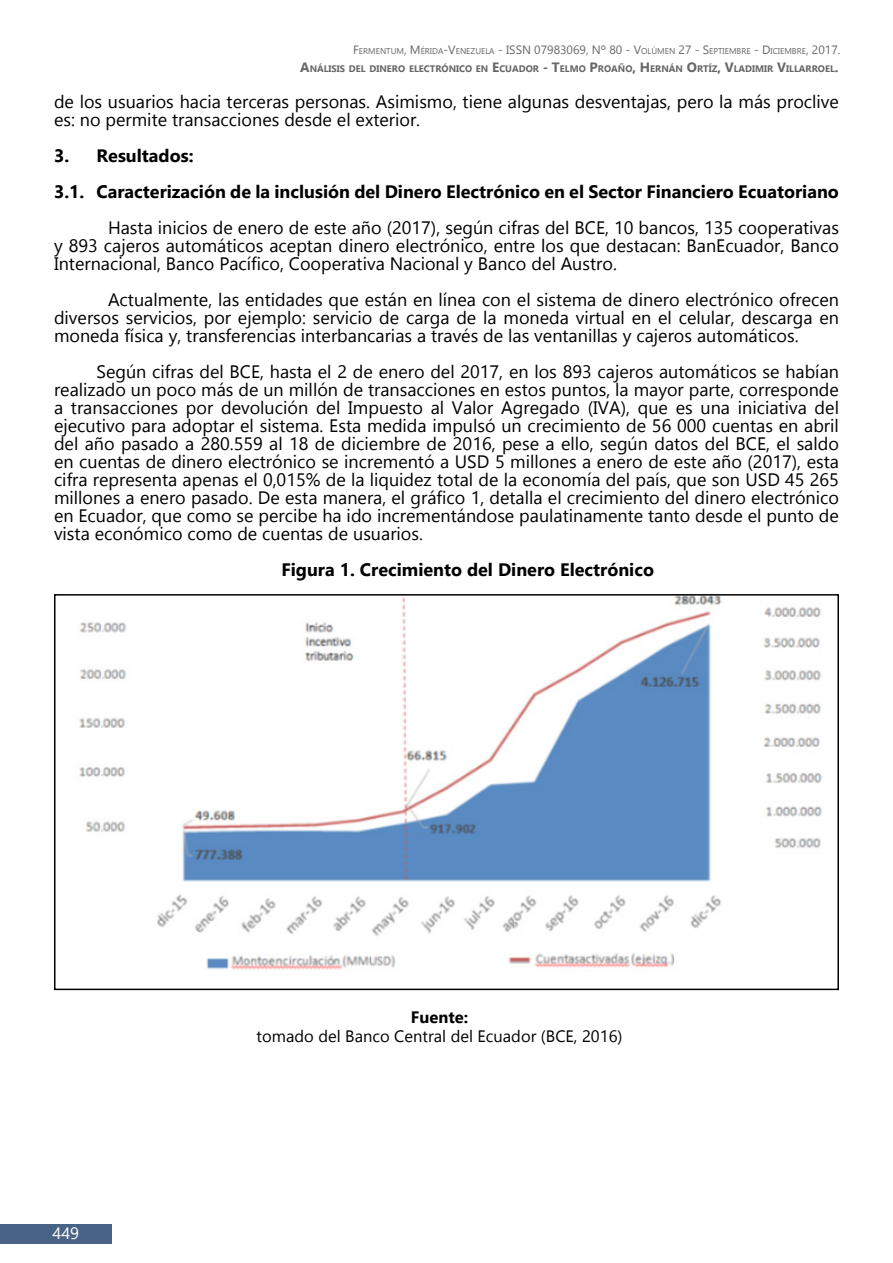
<style>
.page{position:relative;width:893px;height:1263px;background:#fff}
.page>*{position:absolute;margin:0;border:0;box-sizing:border-box;transform-origin:0 0}
.Párrafo_de_lista{font:18px/18px "Gadugi";color:#000;text-align:justify}
.t1{font:700 18px "Gadugi";color:#000}
.t2{font:16.5px/19.8px "Gadugi";color:#000;text-align:center}
.t3{font:16.5px "Gadugi";color:#fff}
.t4{font:700 9.45px "Gadugi";color:#666}
.t5{font:8.4px "Gadugi";color:#666}
.s1{font-size:12px}
.s2{font-size:13.5px}
.s3{font-weight:700}
</style>
<div class="page">
<div style="left:0;top:1224px;width:111px;height:19px;background:#486386"></div>
<img style="left:79px;top:597px;width:743px;height:373px">
<div style="left:54px;top:594px;width:785px;height:396px;border:2px solid #000"></div>
<p class="t5" style="left:353px;top:46px;width:489px"><span class="s1">F</span>ERMENTUM<span class="s1">, M</span> ÉRIDA<span class="s1">-V</span>ENEZUELA <span class="s1">- ISSN 07983069, Nº 80 - V</span>OLÚMEN <span class="s1">27 - S</span>EPTIEMBRE <span class="s1">- D</span>ICIEMBRE<span class="s1">, 2017.</span></p>
<p class="t4" style="left:300px;top:63px;width:540px"><span class="s2">A</span>NÁLISIS DEL DINERO ELECTRÓNICO EN <span class="s2">E</span>CUADOR <span class="s2">- T</span>ELMO <span class="s2">P</span>ROAÑO<span class="s2">, H</span>ERNÁN <span class="s2">O</span>RTÍZ<span class="s2">, V</span>LADIMIR <span class="s2">V</span>ILLARROEL<span class="s2">.</span></p>
<p class="Párrafo_de_lista" style="left:54px;top:93px;width:786px">de los usuarios hacia terceras personas. Asimismo, tiene algunas desventajas, pero la más proclive es: no permite transacciones desde el exterior.</p>
<p class="t1" style="left:54px;top:145px;width:141px">3. Resultados:</p>
<p class="t1" style="left:54px;top:181px;width:786px">3.1. Caracterización de la inclusión del Dinero Electrónico en el Sector Financiero Ecuatoriano</p>
<p class="Párrafo_de_lista" style="left:54px;top:219px;width:786px;text-indent:54px">Hasta inicios de enero de este año (2017), según cifras del BCE, 10 bancos, 135 cooperativas y 893 cajeros automáticos aceptan dinero electrónico, entre los que destacan: BanEcuador, Banco Internacional, Banco Pacífico, Cooperativa Nacional y Banco del Austro.</p>
<p class="Párrafo_de_lista" style="left:54px;top:291px;width:786px;text-indent:54px">Actualmente, las entidades que están en línea con el sistema de dinero electrónico ofrecen diversos servicios, por ejemplo: servicio de carga de la moneda virtual en el celular, descarga en moneda física y, transferencias interbancarias a través de las ventanillas y cajeros automáticos.</p>
<p class="Párrafo_de_lista" style="left:54px;top:363px;width:786px;text-indent:43px">Según cifras del BCE, hasta el 2 de enero del 2017, en los 893 cajeros automáticos se habían realizado un poco más de un millón de transacciones en estos puntos, la mayor parte, corresponde a transacciones por devolución del Impuesto al Valor Agregado (IVA), que es una iniciativa del ejecutivo para adoptar el sistema. Esta medida impulsó un crecimiento de 56 000 cuentas en abril del año pasado a 280.559 al 18 de diciembre de 2016, pese a ello, según datos del BCE, el saldo en cuentas de dinero electrónico se incrementó a USD 5 millones a enero de este año (2017), esta cifra representa apenas el 0,015% de la liquidez total de la economía del país, que son USD 45 265 millones a enero pasado. De esta manera, el gráfico 1, detalla el crecimiento del dinero electrónico en Ecuador, que como se percibe ha ido incrementándose paulatinamente tanto desde el punto de vista económico como de cuentas de usuarios.</p>
<p class="t1" style="left:281px;top:559px;width:374px">Figura 1. Crecimiento del Dinero Electrónico</p>
<p class="t3" style="left:52px;top:1223px;width:28px">449</p>
<p class="t2" style="left:257px;top:1007px;width:367px"><span class="s3">Fuente:<br></span>tomado del Banco Central del Ecuador (BCE, 2016)</p>
</div>
